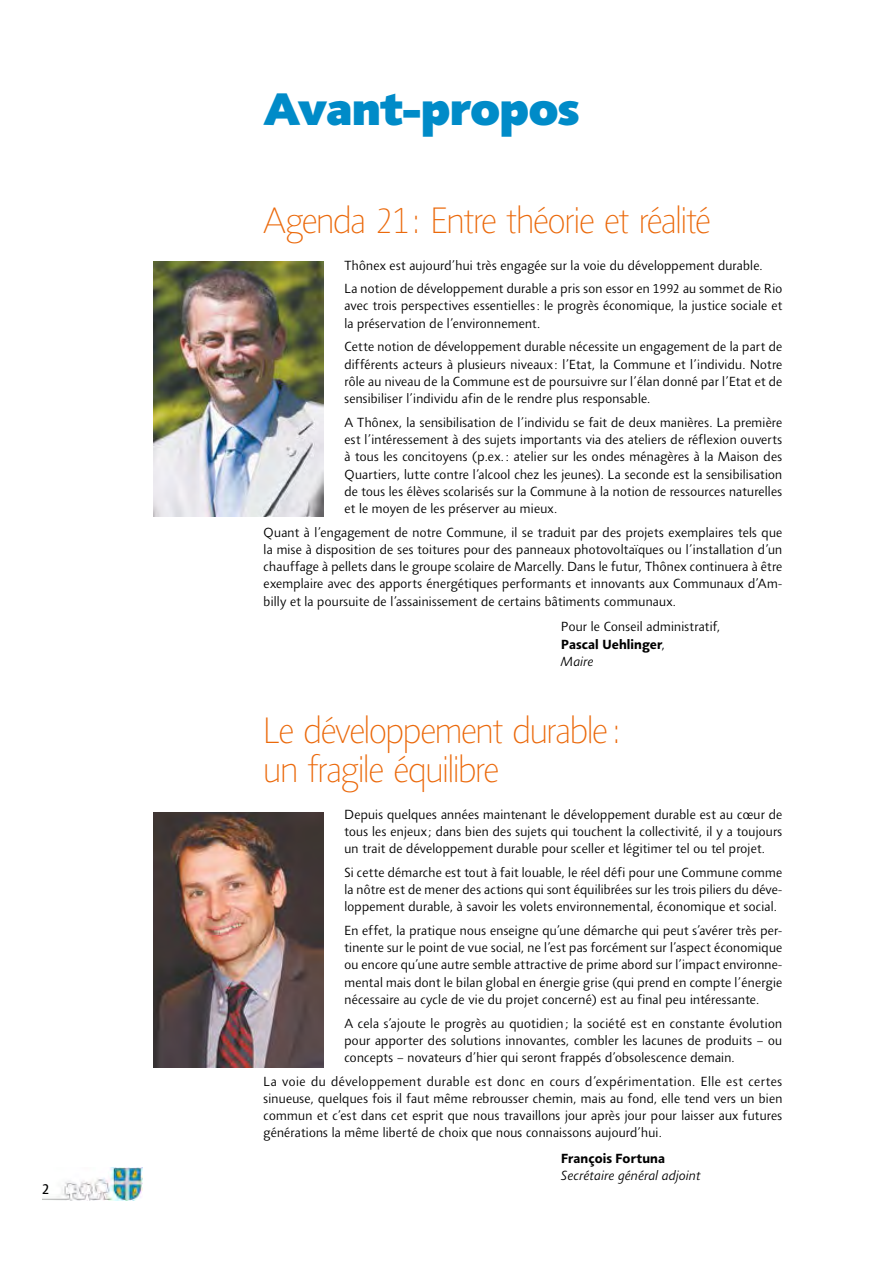
<style>
.page{position:relative;width:893px;height:1263px;background:#fff}
.page>*{position:absolute;margin:0;border:0;box-sizing:border-box;transform-origin:0 0}
.t1{font:900 46.5px "Agilita LT Pro";letter-spacing:-.005em;color:#008bc8}
.t2{font:100 37.5px/39px "Agilita LT Pro";letter-spacing:-.02em;color:#eb690b}
.t3{font:15px "Agilita LT Pro";color:#000}
.t4{font:300 13.5px/17.2px "Agilita LT Pro";letter-spacing:.005em;color:#000;text-align:justify}
.t5{font:italic 300 13.5px "Agilita LT Pro";letter-spacing:.005em;color:#000}
.t6{font:700 13.5px "Agilita LT Pro";letter-spacing:.005em;color:#000}
.s1{font-weight:700}
.s2{font-style:italic}
</style>
<div class="page">
<img style="left:43px;top:1168px;width:99px;height:32px">
<img style="left:153px;top:261px;width:170px;height:255px">
<img style="left:153px;top:812px;width:170px;height:255px">
<p class="t3" style="left:42px;top:1179px;width:9px">2</p>
<h1 class="t1" style="left:264px;top:72px;width:317px">Avant-propos</h1>
<h2 class="t2" style="left:264px;top:201px;width:448px">Agenda 21: Entre théorie et réalité</h2>
<p class="t4" style="left:344px;top:253px;width:439px;line-height:23.7px">Thônex est aujourd’hui très engagée sur la voie du développement durable.<br>La notion de développement durable a pris son essor en 1992 au sommet de Rio</p>
<p class="t4" style="left:344px;top:297px;width:439px">avec trois perspectives essentielles: le progrès économique, la justice sociale et la préservation de l’environnement.</p>
<p class="t4" style="left:344px;top:338px;width:439px">Cette notion de développement durable nécessite un engagement de la part de différents acteurs à plusieurs niveaux : l’Etat, la Commune et l’individu. Notre rôle au niveau de la Commune est de poursuivre sur l’élan donné par l’Etat et de sensibiliser l’individu afin de le rendre plus responsable.</p>
<p class="t4" style="left:344px;top:413px;width:439px">A Thônex, la sensibilisation de l’individu se fait de deux manières. La première est l’intéressement à des sujets importants via des ateliers de réflexion ouverts à tous les concitoyens (p.ex.: atelier sur les ondes ménagères à la Maison des Quartiers, lutte contre l’alcool chez les jeunes). La seconde est la sensibilisation de tous les élèves scolarisés sur la Commune à la notion de ressources naturelles et le moyen de les préserver au mieux.</p>
<p class="t4" style="left:264px;top:523px;width:520px">Quant à l’engagement de notre Commune, il se traduit par des projets exemplaires tels que la mise à disposition de ses toitures pour des panneaux photovoltaïques ou l’installation d’un chauffage à pellets dans le groupe scolaire de Marcelly. Dans le futur, Thônex continuera à être exemplaire avec des apports énergétiques performants et innovants aux Communaux d’Am&shy;billy et la poursuite de l’assainissement de certains bâtiments communaux.</p>
<p class="t4" style="left:561px;top:618px;width:161px;text-align:left">Pour le Conseil administratif,<br><span class="s1">Pascal Uehlinger</span>,<br><span class="s2">Maire</span></p>
<h2 class="t2" style="left:264px;top:711px;width:359px">Le développement durable : un fragile équilibre</h2>
<p class="t4" style="left:344px;top:805px;width:440px">Depuis quelques années maintenant le développement durable est au cœur de tous les enjeux; dans bien des sujets qui touchent la collectivité, il y a toujours un trait de développement durable pour sceller et légitimer tel ou tel projet.</p>
<p class="t4" style="left:344px;top:863px;width:439px">Si cette démarche est tout à fait louable, le réel défi pour une Commune comme la nôtre est de mener des actions qui sont équilibrées sur les trois piliers du déve&shy;loppement durable, à savoir les volets environnemental, économique et social.</p>
<p class="t4" style="left:344px;top:922px;width:440px">En effet, la pratique nous enseigne qu’une démarche qui peut s’avérer très per&shy;tinente sur le point de vue social, ne l’est pas forcément sur l’aspect économique ou encore qu’une autre semble attractive de prime abord sur l’impact environne&shy;mental mais dont le bilan global en énergie grise (qui prend en compte l’énergie nécessaire au cycle de vie du projet concerné) est au final peu intéressante.</p>
<p class="t4" style="left:344px;top:1014px;width:439px">A cela s’ajoute le progrès au quotidien; la société est en constante évolution pour apporter des solutions innovantes, combler les lacunes de produits – ou concepts – novateurs d’hier qui seront frappés d’obsolescence demain.</p>
<p class="t4" style="left:264px;top:1072px;width:520px">La voie du développement durable est donc en cours d’expérimentation. Elle est certes sinueuse, quelques fois il faut même rebrousser chemin, mais au fond, elle tend vers un bien commun et c’est dans cet esprit que nous travaillons jour après jour pour laisser aux futures générations la même liberté de choix que nous connaissons aujourd’hui.</p>
<p class="t6" style="left:561px;top:1149px;width:105px">François Fortuna</p>
<p class="t5" style="left:561px;top:1166px;width:141px">Secrétaire général adjoint</p>
</div>
